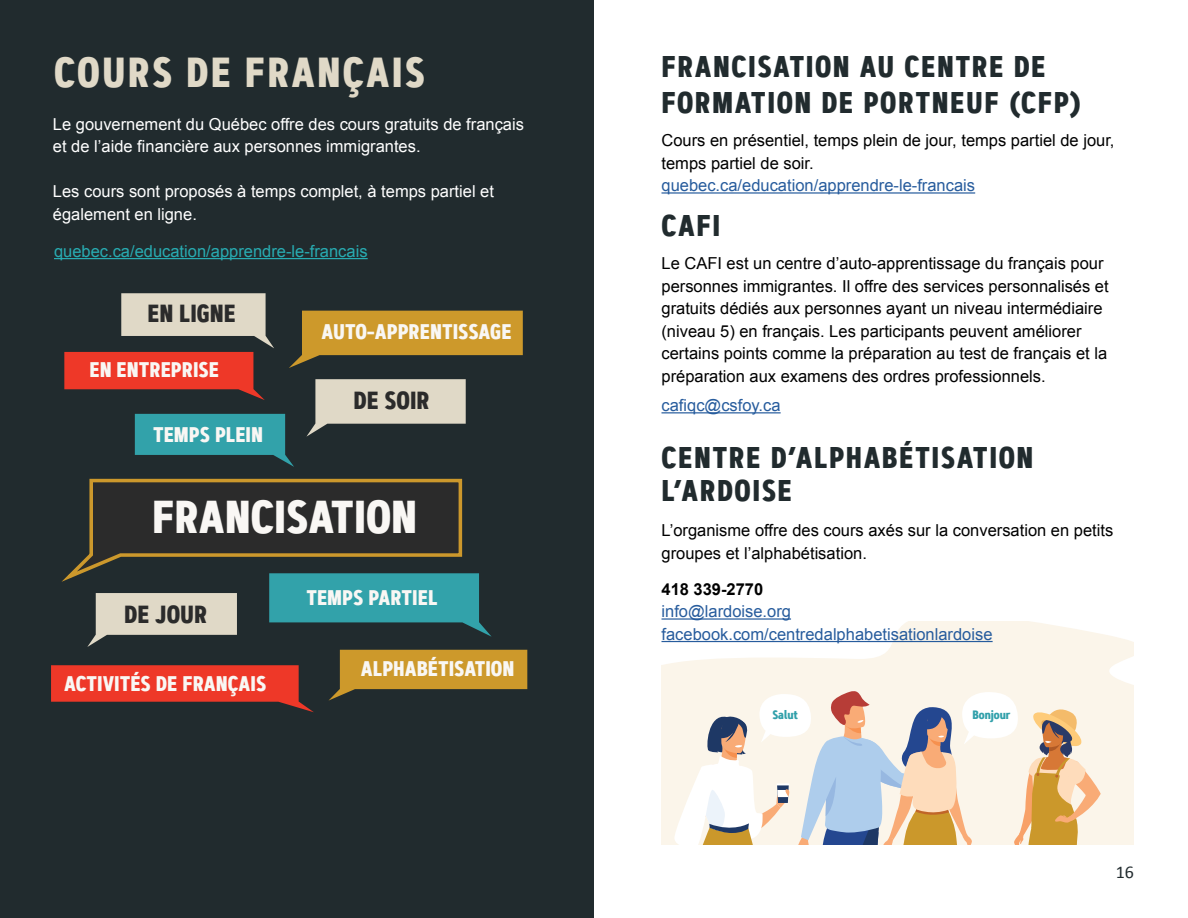
<style>
.page{position:relative;width:1188px;height:918px;background:#fff}
.page>*{position:absolute;margin:0;border:0;box-sizing:border-box;transform-origin:0 0}
.t1{font:700 46.05px "Artegra Sans Condensed";color:#f9f7f4}
.t2{font:700 42px "Artegra Sans Condensed";letter-spacing:.05em;color:#e0d9c7}
.t3{font:700 30px/36px "Artegra Sans Condensed";letter-spacing:.05em;color:#212b2e}
.t4{font:700 24.75px "Artegra Sans Condensed";color:#2b2b2b}
.t5{font:700 21.15px "Artegra Sans Condensed";color:#f9f7f4}
.t6{font:18px "Calibri";color:#212b2e}
.t7{font:16.5px/22.5px "Arial";color:#000}
.Texte_Blanc{font:16.5px/22.5px "Arial";color:#fff}
.t8{font:16.5px "Arial";color:#275c9d}
.t9{font:16.5px "Arial";color:#28acb2}
.t10{font:700 16.5px "Arial";color:#000}
.t11{font:700 12.15px "Artegra Sans Condensed";color:#31a0aa}
.s1{color:#275c9d}
</style>
<div class="page">
<div style="left:0;top:0;width:594px;height:918px;background:#212b2e"></div>
<svg style="left:662px;top:622px;width:472px;height:223px;fill:#fbf5ea"></svg>
<svg style="left:674px;top:691px;width:427px;height:154px;background:#e2d7ca"></svg>
<hr style="left:54px;top:258px;width:314px;height:1px;background:#28acb2">
<hr style="left:662px;top:192px;width:313px;height:2px;background:#275c9d">
<hr style="left:662px;top:412px;width:119px;height:1px;background:#275c9d">
<hr style="left:662px;top:618px;width:129px;height:2px;background:#275c9d">
<hr style="left:662px;top:641px;width:331px;height:1px;background:#275c9d">
<svg style="left:89px;top:478px;width:374px;height:3px"></svg>
<svg style="left:306px;top:379px;width:160px;height:58px"></svg>
<svg style="left:289px;top:311px;width:234px;height:57px"></svg>
<svg style="left:135px;top:414px;width:159px;height:53px"></svg>
<svg style="left:64px;top:293px;width:210px;height:107px"></svg>
<svg style="left:51px;top:481px;width:476px;height:231px"></svg>
<p class="t2" style="left:54px;top:41px;width:372px">COURS DE FRANÇAIS</p>
<p class="Texte_Blanc" style="left:53px;top:113px;width:473px">Le gouvernement du Québec offre des cours gratuits de français et de l’aide financière aux personnes immigrantes.</p>
<p class="Texte_Blanc" style="left:53px;top:180px;width:443px">Les cours sont proposés à temps complet, à temps partiel et également en ligne.</p>
<p class="t9" style="left:54px;top:240px;width:315px">quebec.ca/education/apprendre-le-francais</p>
<p class="t4" style="left:147px;top:295px;width:90px">EN LIGNE</p>
<p class="t5" style="left:89px;top:354px;width:131px">EN ENTREPRISE</p>
<p class="t5" style="left:153px;top:419px;width:112px">TEMPS PLEIN</p>
<p class="t5" style="left:322px;top:316px;width:192px">AUTO-APPRENTISSAGE</p>
<p class="t4" style="left:354px;top:382px;width:78px">DE SOIR</p>
<p class="t1" style="left:152px;top:482px;width:267px">FRANCISATION</p>
<p class="t4" style="left:124px;top:596px;width:85px">DE JOUR</p>
<p class="t5" style="left:64px;top:668px;width:203px">ACTIVITÉS DE FRANÇAIS</p>
<p class="t5" style="left:306px;top:582px;width:133px">TEMPS PARTIEL</p>
<p class="t5" style="left:361px;top:653px;width:155px">ALPHABÉTISATION</p>
<p class="t3" style="left:662px;top:49px;width:421px">FRANCISATION AU CENTRE DE<br>FORMATION DE PORTNEUF (CFP)</p>
<p class="t7" style="left:662px;top:129px;width:455px">Cours en présentiel, temps plein de jour, temps partiel de jour, temps partiel de soir. <span class="s1">quebec.ca/education/apprendre-le-francais</span></p>
<p class="t3" style="left:662px;top:208px;width:60px">CAFI</p>
<p class="t7" style="left:662px;top:252px;width:449px">Le CAFI est un centre d’auto-apprentissage du français pour personnes immigrantes. Il offre des services personnalisés et gratuits dédiés aux personnes ayant un niveau intermédiaire (niveau 5) en français. Les participants peuvent améliorer certains points comme la préparation au test de français et la préparation aux examens des ordres professionnels.</p>
<p class="t8" style="left:662px;top:395px;width:121px">cafiqc@csfoy.ca</p>
<p class="t3" style="left:662px;top:440px;width:373px">CENTRE D’ALPHABÉTISATION</p>
<p class="t3" style="left:662px;top:473px;width:132px">L’ARDOISE</p>
<p class="t7" style="left:662px;top:519px;width:453px">L’organisme offre des cours axés sur la conversation en petits groupes et l’alphabétisation.</p>
<p class="t10" style="left:662px;top:578px;width:103px">418 339-2770</p>
<p class="t8" style="left:662px;top:601px;width:131px">info@lardoise.org</p>
<p class="t8" style="left:662px;top:623px;width:333px">facebook.com/centredalphabetisationlardoise</p>
<p class="t11" style="left:772px;top:706px;width:27px">Salut</p>
<p class="t11" style="left:972px;top:705px;width:40px">Bonjour</p>
<p class="t6" style="left:1116px;top:859px;width:20px">16</p>
</div>
